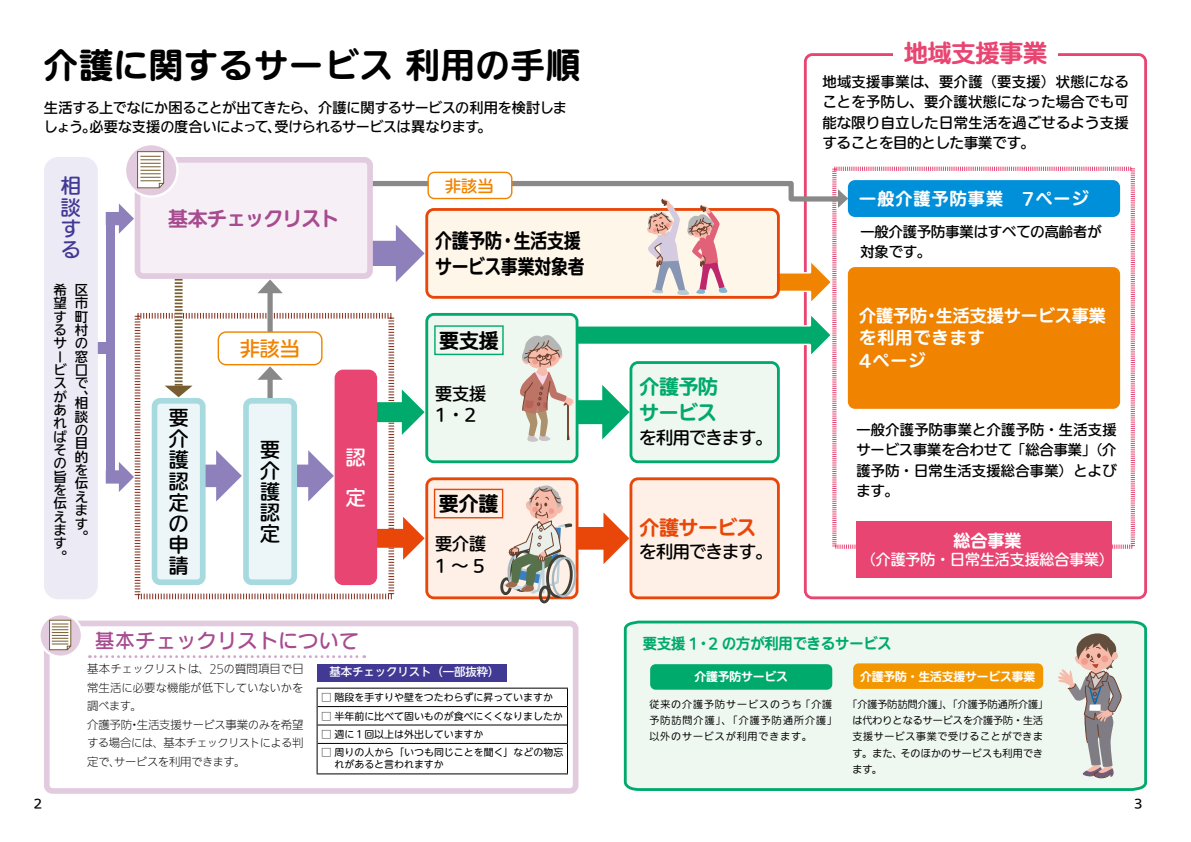
<style>
.page{position:relative;width:1191px;height:842px;background:#fff}
.page>*{position:absolute;margin:0;border:0;box-sizing:border-box;transform-origin:0 0}
.t1{font:700 34px "Iwa UDR Go Pro";letter-spacing:.03em;color:#000}
.t2{font:700 24.1px "Iwa UDR Go Pro";letter-spacing:-.01em;color:#e84572}
.t3{font:700 19.8px/25.5px "Iwa UDR Go Pro";letter-spacing:-.01em;color:#000;scale:.85 1}
.t4{font:500 19.8px/21.1px "Iwa UDR Go Pro";color:#000;text-align:justify}
.t5{font:19.8px "Seurat Pro DB";letter-spacing:.025em;color:#a64c8f}
.t6{font:700 19.8px "Iwa UDR Go Pro";letter-spacing:-.045em;color:#a64c8f}
.t7{font:700 19.8px/25.5px "Iwa UDR Go Pro";letter-spacing:-.015em;color:#00aa6c}
.t8{font:700 19.8px "Iwa UDR Go Pro";letter-spacing:-.015em;color:#e94709}
.t9{font:700 19.8px "Iwa UDR Go Pro";letter-spacing:-.01em;color:#000}
.t10{font:500 19.8px/21.1px "Iwa UDR Go Pro";color:#413993;text-align:justify}
.t11{font:500 19.8px "Iwa UDR Go Pro";color:#f08300}
.t12{font:500 19.8px/39.7px "Iwa UDR Go Pro";color:#fff}
.t13{font:500 17px/21.3px "Iwa UDR Go Pro";letter-spacing:-.02em;color:#000}
.t14{font:700 17px/22.7px "Iwa UDR Go Pro";color:#fff}
.t15{font:700 17px "Iwa UDR Go Pro";letter-spacing:.065em;color:#fff}
.t16{font:500 16.1px "Iwa UDR Go Pro";color:#f08300}
.t17{font:700 14.9px "Iwa UDR Go Pro";color:#00aa6c;scale:.95 1}
.t18{font:500 14.9px "Iwa UDR Go Pro";color:#fff}
.t19{font:500 14.2px/20.6px "Iwa UDR Go Pro";letter-spacing:.02em;color:#000;text-align:justify}
.t20{font:500 14.2px/18.4px "Iwa UD Go Hon Pro";letter-spacing:-.03em;color:#000}
.t21{font:500 14.2px/20.6px "Iwa UDR Go Pro";color:#000}
.t22{font:500 13.5px/13.3px "Iwa UD Go Hon Pro";color:#000;text-align:justify}
.t23{font:500 12px "Iwa UDR Go Pro";color:#000}
.t24{font:700 11.8px "Iwa UDR Go Pro";letter-spacing:-.01em;color:#fff}
.t25{font:300 11.3px/18.4px "Iwa UD Go Hon Pro";letter-spacing:-.02em;color:#000}
.t26{font:500 11.3px "UD Shin Go NT Pro";color:#fff}
.t27{font:9.9px/12px "UD Shin M Go Pro";color:#000}
.t28{font:100 9.9px/16.3px "Iwa UDR Go Pro";letter-spacing:.02em;color:#000}
.t29{font:100 9.9px/16.3px "Iwa UDR Go Pro";letter-spacing:.105em;color:#000}
</style>
<div class="page">
<div style="left:44px;top:621px;width:534px;height:173px;border:6px solid #e2cbdf;border-radius:6px"></div>
<div style="left:804px;top:53px;width:343px;height:546px;border:3px solid #e84572;border-radius:7px"></div>
<svg style="left:832px;top:166px;width:303px;height:384px"></svg>
<div style="left:893px;top:41px;width:164px;height:24px;background:#fff"></div>
<div style="left:90px;top:342px;width:20px;height:11px;background:#8d80bb"></div>
<svg style="left:134px;top:312px;width:261px;height:288px"></svg>
<svg style="left:377px;top:517px;width:47px;height:43px"></svg>
<div style="left:631px;top:479px;width:147px;height:119px;background:#fef0e6;border-radius:7px"></div>
<div style="left:629px;top:477px;width:151px;height:122px;border:3px solid #e94709;border-radius:7px"></div>
<div style="left:427px;top:479px;width:150px;height:119px;background:#fef0e6;border-radius:7px"></div>
<div style="left:425px;top:477px;width:153px;height:122px;border:3px solid #e94709;border-radius:7px"></div>
<div style="left:631px;top:363px;width:147px;height:99px;background:#eff7f1;border-radius:7px"></div>
<div style="left:629px;top:361px;width:151px;height:102px;border:3px solid #00aa6c;border-radius:7px"></div>
<div style="left:427px;top:314px;width:150px;height:148px;background:#eff7f1;border-radius:7px"></div>
<div style="left:425px;top:313px;width:153px;height:150px;border:3px solid #00aa6c;border-radius:7px"></div>
<svg style="left:106px;top:204px;width:28px;height:30px"></svg>
<svg style="left:106px;top:462px;width:28px;height:30px"></svg>
<div style="left:334px;top:370px;width:43px;height:215px;background:#e84572;border-radius:9px"></div>
<div style="left:218px;top:332px;width:104px;height:33px;background:#fff;border-radius:8px"></div>
<div style="left:218px;top:331px;width:104px;height:34px;border:1px solid #f08300;border-radius:8px"></div>
<div style="left:427px;top:172px;width:85px;height:27px;border:1px solid #f08300;border-radius:6px"></div>
<svg style="left:297px;top:450px;width:37px;height:51px"></svg>
<svg style="left:165px;top:279px;width:28px;height:118px"></svg>
<svg style="left:499px;top:482px;width:130px;height:122px"></svg>
<div style="left:44px;top:157px;width:54px;height:442px;background:#eceaf5;border-radius:14px"></div>
<div style="left:106px;top:216px;width:8px;height:262px;background:#8d80bb"></div>
<div style="left:246px;top:401px;width:48px;height:181px;background:#ecf6f8;border-radius:6px"></div>
<div style="left:243px;top:398px;width:54px;height:187px;border:6px solid #a7dadf;border-radius:6px"></div>
<svg style="left:257px;top:178px;width:594px;height:264px"></svg>
<div style="left:848px;top:180px;width:272px;height:37px;background:#008fd9;border-radius:7px"></div>
<div style="left:848px;top:267px;width:272px;height:142px;background:#f08300;border-radius:7px"></div>
<div style="left:856px;top:521px;width:255px;height:57px;background:#e84572"></div>
<div style="left:137px;top:160px;width:233px;height:116px;background:#f6eff6;border-radius:6px"></div>
<div style="left:135px;top:157px;width:238px;height:122px;border:6px solid #e2cbdf;border-radius:6px"></div>
<svg style="left:206px;top:450px;width:36px;height:51px"></svg>
<div style="left:154px;top:401px;width:49px;height:181px;background:#ecf6f8;border-radius:6px"></div>
<div style="left:152px;top:398px;width:54px;height:187px;border:6px solid #a7dadf;border-radius:6px"></div>
<svg style="left:623px;top:620px;width:525px;height:171px"></svg>
<div style="left:853px;top:663px;width:190px;height:26px;background:#f39700;border-radius:5px"></div>
<div style="left:650px;top:664px;width:182px;height:26px;background:#00aa6c;border-radius:5px"></div>
<svg style="left:125px;top:144px;width:52px;height:53px"></svg>
<div style="left:124px;top:143px;width:55px;height:55px;border:2px solid #fff;border-radius:50%"></div>
<svg style="left:137px;top:151px;width:27px;height:37px"></svg>
<svg style="left:39px;top:614px;width:43px;height:43px"></svg>
<div style="left:38px;top:613px;width:45px;height:45px;border:2px solid #fff;border-radius:50%"></div>
<svg style="left:49px;top:620px;width:23px;height:30px"></svg>
<svg style="left:89px;top:655px;width:276px;height:3px"></svg>
<hr style="left:317px;top:706px;width:250px;height:1px;background:#000">
<hr style="left:317px;top:725px;width:250px;height:1px;background:#000">
<hr style="left:317px;top:743px;width:250px;height:1px;background:#000">
<hr style="left:317px;top:688px;width:251px;height:1px;background:#000">
<svg style="left:317px;top:689px;width:1px;height:54px"></svg>
<svg style="left:567px;top:689px;width:1px;height:54px"></svg>
<hr style="left:317px;top:743px;width:1px;height:30px;background:#000">
<hr style="left:567px;top:743px;width:1px;height:30px;background:#000">
<hr style="left:317px;top:773px;width:251px;height:1px;background:#000">
<div style="left:317px;top:664px;width:189px;height:17px;background:#413993"></div>
<div style="left:434px;top:325px;width:70px;height:30px;border:1px solid #00aa6c"></div>
<div style="left:434px;top:489px;width:69px;height:29px;border:1px solid #e94709"></div>
<svg style="left:1057px;top:629px;width:65px;height:150px"></svg>
<h1 class="t1" style="left:44px;top:41px;width:537px">介護に関するサービス 利用の手順</h1>
<h2 class="t2" style="left:903px;top:36px;width:145px">地域支援事業</h2>
<p class="t20" style="left:44px;top:99px;width:524px">生活する上でなにか困ることが出てきたら、介護に関するサービスの利用を検討しましょう。必要な支援の度合いによって、受けられるサービスは異なります。</p>
<p class="t19" style="left:822px;top:71px;width:308px">地域支援事業は、要介護（要支援）状態になることを予防し、要介護状態になった場合でも可能な限り自立した日常生活を過ごせるよう支援することを目的とした事業です。</p>
<h3 class="t10" style="left:61px;top:175px;width:21px">相談する</h3>
<p class="t22" style="left:54px;top:283px;width:15px;text-align:left">希望するサービスがあればその旨を伝えます。</p>
<p class="t22" style="left:75px;top:283px;width:15px">区市町村の窓口で、</p>
<p class="t22" style="left:75px;top:396px;width:15px">相談の目的を伝えます。</p>
<h3 class="t6" style="left:168px;top:204px;width:173px">基本チェックリスト</h3>
<h3 class="t4" style="left:169px;top:407px;width:21px">要介護認定の申請</h3>
<h3 class="t11" style="left:240px;top:334px;width:61px">非該当</h3>
<h3 class="t4" style="left:260px;top:439px;width:21px">要介護認定</h3>
<h3 class="t12" style="left:346px;top:438px;width:21px">認定</h3>
<h3 class="t5" style="left:95px;top:628px;width:265px">基本チェックリストについて</h3>
<p class="t16" style="left:445px;top:174px;width:50px">非該当</p>
<p class="t15" style="left:859px;top:186px;width:231px">一般介護予防事業　7ページ</p>
<h3 class="t3" style="left:435px;top:228px;width:177px">介護予防・生活支援サービス事業対象者</h3>
<p class="t21" style="left:860px;top:221px;width:242px">一般介護予防事業はすべての高齢者が対象です。</p>
<h3 class="t9" style="left:439px;top:326px;width:61px">要支援</h3>
<p class="t13" style="left:435px;top:383px;width:53px">要支援<br>1・2</p>
<h3 class="t9" style="left:439px;top:489px;width:61px">要介護</h3>
<h3 class="t7" style="left:639px;top:374px;width:80px">介護予防サービス</h3>
<p class="t13" style="left:639px;top:427px;width:135px">を利用できます。</p>
<h3 class="t8" style="left:639px;top:513px;width:119px">介護サービス</h3>
<p class="t13" style="left:435px;top:533px;width:53px">要介護</p>
<p class="t13" style="left:639px;top:540px;width:135px">を利用できます。</p>
<p class="t13" style="left:435px;top:555px;width:51px">1〜5</p>
<p class="t14" style="left:859px;top:304px;width:248px">介護予防・生活支援サービス事業を利用できます<br>4ページ</p>
<p class="t19" style="left:856px;top:419px;width:262px">一般介護予防事業と介護予防・生活支援サービス事業を合わせて「総合事業」（介護予防・日常生活支援総合事業）とよびます。</p>
<p class="t15" style="left:953px;top:528px;width:70px">総合事業</p>
<p class="t18" style="left:861px;top:549px;width:254px">（介護予防・日常生活支援総合事業）</p>
<p class="t17" style="left:643px;top:633px;width:263px">要支援 1・2 の方が利用できるサービス</p>
<p class="t25" style="left:87px;top:660px;width:218px">基本チェックリストは、25の質問項目で日常生活に必要な機能が低下していないかを調べます。<br>介護予防・生活支援サービス事業のみを希望する場合には、基本チェックリストによる判定で、サービスを利用できます。</p>
<p class="t26" style="left:329px;top:663px;width:172px">基本チェックリスト（一部抜粋）</p>
<p class="t27" style="left:321px;top:691px;width:233px">□ 階段を手すりや壁をつたわらずに昇っていますか</p>
<p class="t27" style="left:321px;top:709px;width:243px">□ 半年前に比べて固いものが食べにくくなりましたか</p>
<p class="t27" style="left:321px;top:728px;width:164px">□ 週に１回以上は外出していますか</p>
<p class="t27" style="left:334px;top:746px;width:230px;text-indent:-13px">□ 周りの人から「いつも同じことを聞く」などの物忘れがあると言われますか</p>
<p class="t24" style="left:694px;top:668px;width:95px">介護予防サービス</p>
<p class="t24" style="left:860px;top:668px;width:177px">介護予防・生活支援サービス事業</p>
<p class="t29" style="left:649px;top:696px;width:189px">従来の介護予防サービスのうち「介護予防訪問介護」、「介護予防通所介護」以外のサービスが利用できます。</p>
<p class="t28" style="left:852px;top:696px;width:197px;text-indent:-5px">「介護予防訪問介護」、「介護予防通所介護」は代わりとなるサービスを介護予防・生活支援サービス事業で受けることができます。また、そのほかのサービスも利用できます。</p>
<p class="t23" style="left:34px;top:794px;width:10px">2</p>
<p class="t23" style="left:1134px;top:794px;width:10px">3</p>
</div>
